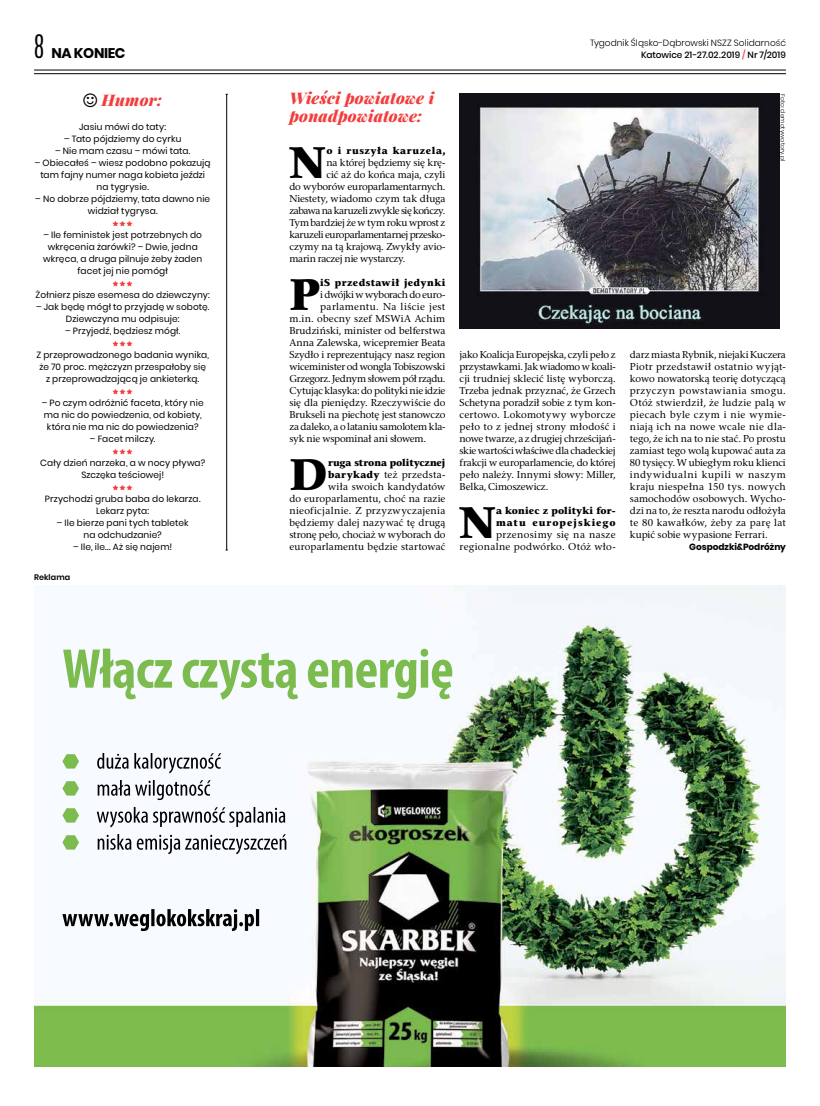
<style>
.page{position:relative;width:820px;height:1106px;background:#fff}
.page>*{position:absolute;margin:0;border:0;box-sizing:border-box;transform-origin:0 0}
.t1{font:44.3px "Rashel EFN Black";color:#000}
.t2{font:italic 900 16px/18px "Playfair Display";letter-spacing:.01em;color:#f13d3d}
.t3{font:700 14px "Poppins";letter-spacing:-.025em;color:#000}
.t4{font:10px/12px "Rashel EFN";letter-spacing:-.005em;color:#000;text-align:justify}
.t5{font:10px/12px "Rashel EFN";letter-spacing:.015em;color:#000;text-align:right}
.t6{font:10px "Rashel EFN";letter-spacing:-.03em;color:#000}
.t7{font:10px/12px "Rashel EFN";letter-spacing:.03em;color:#000;text-align:right}
.t8{font:10px "Rashel EFN";letter-spacing:-.04em;color:#000}
.t9{font:10px/12px "Rashel EFN Black";letter-spacing:.075em;color:#000}
.t10{font:10px "Rashel EFN";letter-spacing:-.025em;color:#000}
.t11{font:10px "Rashel EFN";letter-spacing:.02em;color:#000}
.t12{font:10px "Rashel EFN Black";letter-spacing:-.01em;color:#000}
.t13{font:10px "Rashel EFN Black";letter-spacing:.04em;color:#000}
.t14{font:10px "Rashel EFN Black";letter-spacing:.06em;color:#000}
.t15{font:9px/12px "Poppins";letter-spacing:.01em;color:#000;text-align:center}
.t16{font:300 9px "Poppins";color:#000}
.t17{font:500 9px "Poppins";color:#000}
.t18{font:700 9px "Poppins";letter-spacing:-.005em;color:#000}
.t19{font:600 8px "Poppins";letter-spacing:.01em;color:#000}
.t20{font:300 6px "Poppins";letter-spacing:.015em;color:#000}
.s1{font-family:"Antonio";font-weight:300;font-size:27px}
.s2{font-family:"Rashel EFN Black"}
.s3{color:#f13d3d}
</style>
<div class="page">
<hr style="left:34px;top:70px;width:751px;height:1px;background:#000">
<hr style="left:34px;top:73px;width:751px;height:1px;background:#000">
<img style="left:459px;top:94px;width:320px;height:234px">
<hr style="left:226px;top:94px;width:1px;height:456px;background:#000">
<img style="left:34px;top:586px;width:751px;height:480px">
<svg style="left:63px;top:648px;width:389px;height:51px"></svg>
<svg style="left:62px;top:909px;width:197px;height:22px"></svg>
<svg style="left:98px;top:834px;width:188px;height:20px"></svg>
<svg style="left:97px;top:807px;width:188px;height:20px"></svg>
<svg style="left:98px;top:780px;width:112px;height:20px"></svg>
<svg style="left:97px;top:753px;width:124px;height:20px"></svg>
<svg style="left:62px;top:754px;width:17px;height:14px"></svg>
<svg style="left:62px;top:781px;width:17px;height:14px"></svg>
<svg style="left:62px;top:808px;width:17px;height:14px"></svg>
<svg style="left:62px;top:835px;width:17px;height:14px"></svg>
<h3 class="t3" style="left:34px;top:45px;width:93px"><span class="s1">8</span> NA KONIEC</h3>
<h2 class="t2" style="left:101px;top:90px;width:62px">Humor:</h2>
<h2 class="t2" style="left:289px;top:88px;width:146px">Wieści powiatowe i ponadpowiatowe:</h2>
<h1 class="t1" style="left:289px;top:135px;width:38px">N</h1>
<p class="t14" style="left:326px;top:144px;width:120px">o i ruszyła karuzela,</p>
<p class="t15" style="left:79px;top:121px;width:89px">Jasiu mówi do taty:</p>
<p class="t15" style="left:64px;top:133px;width:119px">– Tato pójdziemy do cyrku</p>
<p class="t15" style="left:55px;top:145px;width:137px">– Nie mam czasu – mówi tata.</p>
<p class="t15" style="left:35px;top:157px;width:177px">– Obiecałeś – wiesz podobno pokazują tam fajny numer naga kobieta jeździ na tygrysie.</p>
<p class="t15" style="left:35px;top:193px;width:176px">– No dobrze pójdziemy, tata dawno nie widział tygrysa.</p>
<p class="t15" style="left:43px;top:229px;width:161px">– Ile feministek jest potrzebnych do wkręcenia żarówki? – Dwie, jedna wkręca, a druga pilnuje żeby żaden facet jej nie pomógł</p>
<p class="t15" style="left:36px;top:289px;width:176px">Żołnierz pisze esemesa do dziewczyny:</p>
<p class="t15" style="left:36px;top:301px;width:175px">– Jak będę mógł to przyjadę w sobotę.<br>Dziewczyna mu odpisuje:</p>
<p class="t15" style="left:65px;top:325px;width:117px">– Przyjedź, będziesz mógł.</p>
<p class="t15" style="left:36px;top:349px;width:174px">Z przeprowadzonego badania wynika, że 70 proc. mężczyzn przespałoby się z przeprowadzającą je ankieterką.</p>
<p class="t15" style="left:42px;top:397px;width:163px">– Po czym odróżnić faceta, który nie ma nic do powiedzenia, od kobiety, która nie ma nic do powiedzenia?</p>
<p class="t15" style="left:90px;top:433px;width:67px">– Facet milczy.</p>
<p class="t15" style="left:40px;top:457px;width:167px">Cały dzień narzeka, a w nocy pływa?<br>Szczęka teściowej!</p>
<p class="t15" style="left:45px;top:493px;width:157px">Przychodzi gruba baba do lekarza.<br>Lekarz pyta:</p>
<p class="t15" style="left:57px;top:517px;width:133px">– Ile bierze pani tych tabletek na odchudzanie?</p>
<p class="t15" style="left:73px;top:541px;width:101px">– Ile, ile... Aż się najem!</p>
<p class="t4" style="left:326px;top:156px;width:120px">na której będziemy się krę-</p>
<p class="t4" style="left:326px;top:168px;width:120px">cić aż do końca maja, czyli</p>
<p class="t4" style="left:289px;top:180px;width:157px">do wyborów europarlamentarnych.</p>
<p class="t4" style="left:289px;top:192px;width:157px">Niestety, wiadomo czym tak długa</p>
<p class="t8" style="left:289px;top:204px;width:157px">zabawa na karuzeli zwykle się kończy.</p>
<p class="t4" style="left:289px;top:216px;width:157px">Tym bardziej że w tym roku wprost z</p>
<p class="t8" style="left:289px;top:228px;width:157px">karuzeli europarlamentarnej przesko-</p>
<p class="t4" style="left:289px;top:240px;width:157px">czymy na tą krajową. Zwykły avio-</p>
<p class="t4" style="left:289px;top:252px;width:118px">marin raczej nie wystarczy.</p>
<h1 class="t1" style="left:289px;top:267px;width:32px">P</h1>
<p class="t13" style="left:320px;top:276px;width:127px">iS przedstawił jedynki</p>
<p class="t6" style="left:320px;top:288px;width:127px">i dwójki w wyborach do euro-</p>
<p class="t7" style="left:320px;top:300px;width:127px">parlamentu. Na liście jest</p>
<p class="t11" style="left:289px;top:312px;width:157px">m.in. obecny szef MSWiA Achim</p>
<p class="t4" style="left:289px;top:324px;width:157px">Brudziński, minister od belferstwa</p>
<p class="t4" style="left:289px;top:336px;width:157px">Anna Zalewska, wicepremier Beata</p>
<p class="t4" style="left:289px;top:348px;width:157px">Szydło i reprezentujący nasz region</p>
<p class="t6" style="left:289px;top:360px;width:157px">wiceminister od wongla Tobiszowski</p>
<p class="t6" style="left:289px;top:372px;width:157px">Grzegorz. Jednym słowem pół rządu.</p>
<p class="t10" style="left:289px;top:384px;width:157px">Cytując klasyka: do polityki nie idzie</p>
<p class="t4" style="left:289px;top:396px;width:157px">się dla pieniędzy. Rzeczywiście do</p>
<p class="t4" style="left:289px;top:408px;width:157px">Brukseli na piechotę jest stanowczo</p>
<p class="t4" style="left:289px;top:420px;width:157px">za daleko, a o lataniu samolotem kla-</p>
<p class="t4" style="left:289px;top:432px;width:138px">syk nie wspominał ani słowem.</p>
<h1 class="t1" style="left:289px;top:447px;width:40px">D</h1>
<p class="t12" style="left:328px;top:456px;width:119px">ruga strona politycznej</p>
<p class="t5" style="left:289px;top:468px;width:157px"><span class="s2">barykady</span> też przedsta-<br>wiła swoich kandydatów<br>do europarlamentu, choć na razie nieoficjalnie. Z przyzwyczajenia będziemy dalej nazywać tę drugą stronę peło, chociaż w wyborach do europarlamentu będzie startować</p>
<p class="t19" style="left:34px;top:572px;width:38px">Reklama</p>
<p class="t16" style="left:590px;top:38px;width:197px">Tygodnik Śląsko-Dąbrowski NSZZ Solidarność</p>
<p class="t17" style="left:641px;top:50px;width:146px">Katowice 21-27.02.2019 <span class="s3">/</span> Nr 7/2019</p>
<p class="t20" style="left:786px;top:94px;width:68px;rotate:90deg">Foto: demotywatory.pl</p>
<p class="t4" style="left:459px;top:348px;width:157px">jako Koalicja Europejska, czyli peło z przystawkami. Jak wiadomo w koali&shy;cji trudniej sklecić listę wyborczą.<br>Trzeba jednak przyznać, że Grzech Schetyna poradził sobie z tym kon&shy;certowo. Lokomotywy wyborcze peło to z jednej strony młodość i nowe twarze, a z drugiej chrześcijań&shy;skie wartości właściwe dla chadeckiej frakcji w europarlamencie, do której peło należy. Innymi słowy: Miller, Belka, Cimoszewicz.</p>
<h1 class="t1" style="left:459px;top:495px;width:38px">N</h1>
<p class="t9" style="left:496px;top:505px;width:121px">a koniec z polityki for&shy;matu europejskiego</p>
<p class="t7" style="left:459px;top:528px;width:157px">przenosimy się na nasze regionalne podwórko. Otóż wło-</p>
<p class="t4" style="left:629px;top:348px;width:157px">darz miasta Rybnik, niejaki Kuczera Piotr przedstawił ostatnio wyjąt&shy;kowo nowatorską teorię dotyczącą przyczyn powstawiania smogu.<br>Otóż stwierdził, że ludzie palą w piecach byle czym i nie wymie&shy;niają ich na nowe wcale nie dla&shy;tego, że ich na to nie stać. Po prostu zamiast tego wolą kupować auta za 80 tysięcy. W ubiegłym roku klienci indywidualni kupili w naszym kraju niespełna 150 tys. nowych samochodów osobowych. Wycho&shy;dzi na to, że reszta narodu odłożyła te 80 kawałków, żeby za parę lat kupić sobie wypasione Ferrari.</p>
<p class="t18" style="left:689px;top:542px;width:98px">Gospodzki&amp;Podróżny</p>
</div>
